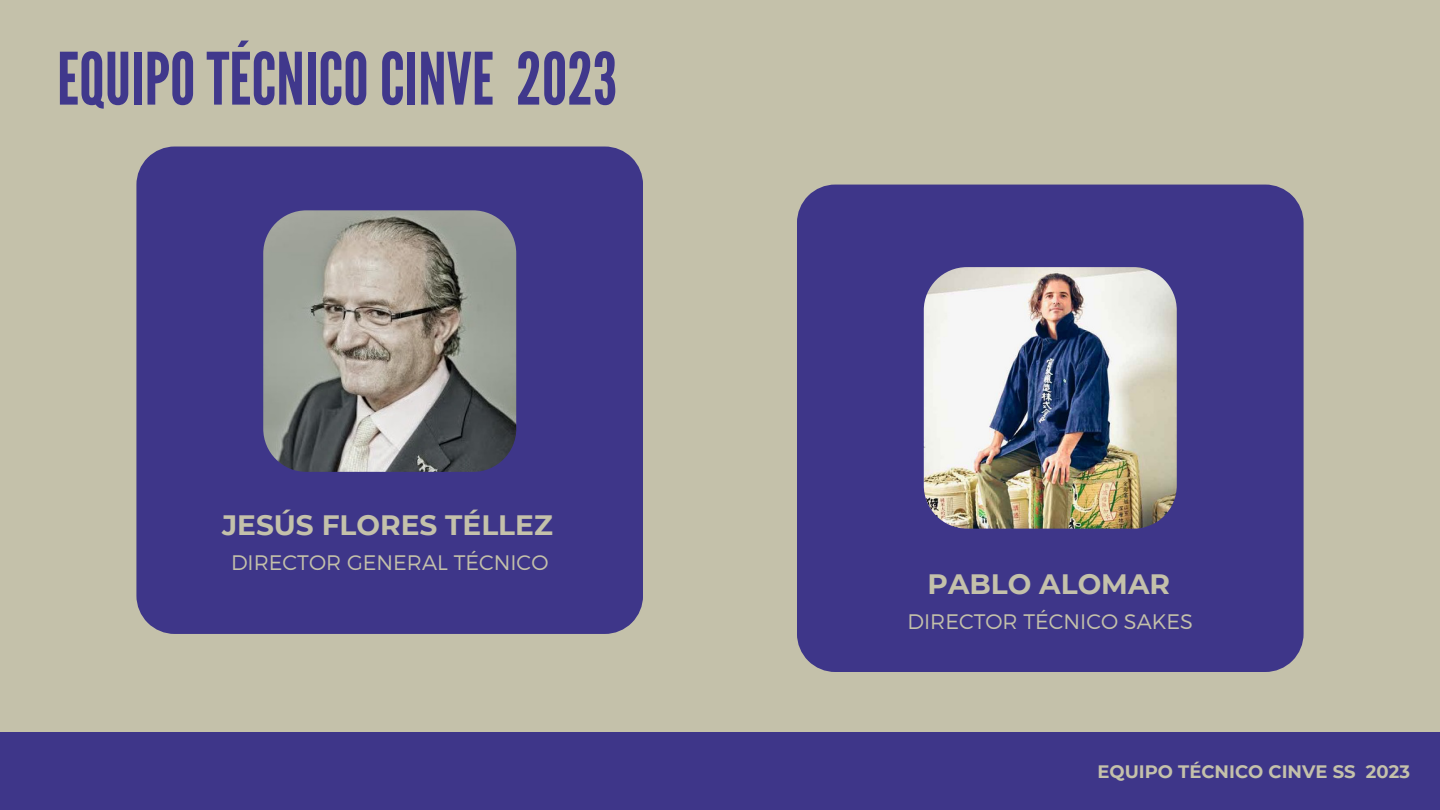
<style>
.page{position:relative;width:1440px;height:810px;background:#c4c1aa}
.page>*{position:absolute;margin:0;border:0;box-sizing:border-box;transform-origin:0 0}
.t1{font:72px "League Gothic";color:#40388c}
.t2{font:700 28px "Montserrat";color:#c4c1aa}
.t3{font:300 21px "Montserrat";color:#c4c1aa}
.t4{font:700 18px "Montserrat";color:#c4c1aa}
</style>
<div class="page">
<div style="left:0;top:732px;width:1440px;height:78px;background:#3e3689"></div>
<div style="left:136px;top:147px;width:507px;height:487px;background:#3e3689"></div>
<img style="left:263px;top:210px;width:253px;height:262px;border-radius:43px">
<div style="left:797px;top:185px;width:507px;height:487px;background:#3e3689"></div>
<img style="left:924px;top:267px;width:253px;height:262px;border-radius:43px">
<p class="t1" style="left:57px;top:37px;width:562px">EQUIPO TÉCNICO CINVE 2023</p>
<p class="t2" style="left:222px;top:508px;width:332px">JESÚS FLORES TÉLLEZ</p>
<p class="t3" style="left:231px;top:549px;width:319px">DIRECTOR GENERAL TÉCNICO</p>
<p class="t2" style="left:928px;top:567px;width:244px">PABLO ALOMAR</p>
<p class="t3" style="left:908px;top:608px;width:287px">DIRECTOR TÉCNICO SAKES</p>
<p class="t4" style="left:1097px;top:761px;width:314px">EQUIPO TÉCNICO CINVE SS 2023</p>
</div>
